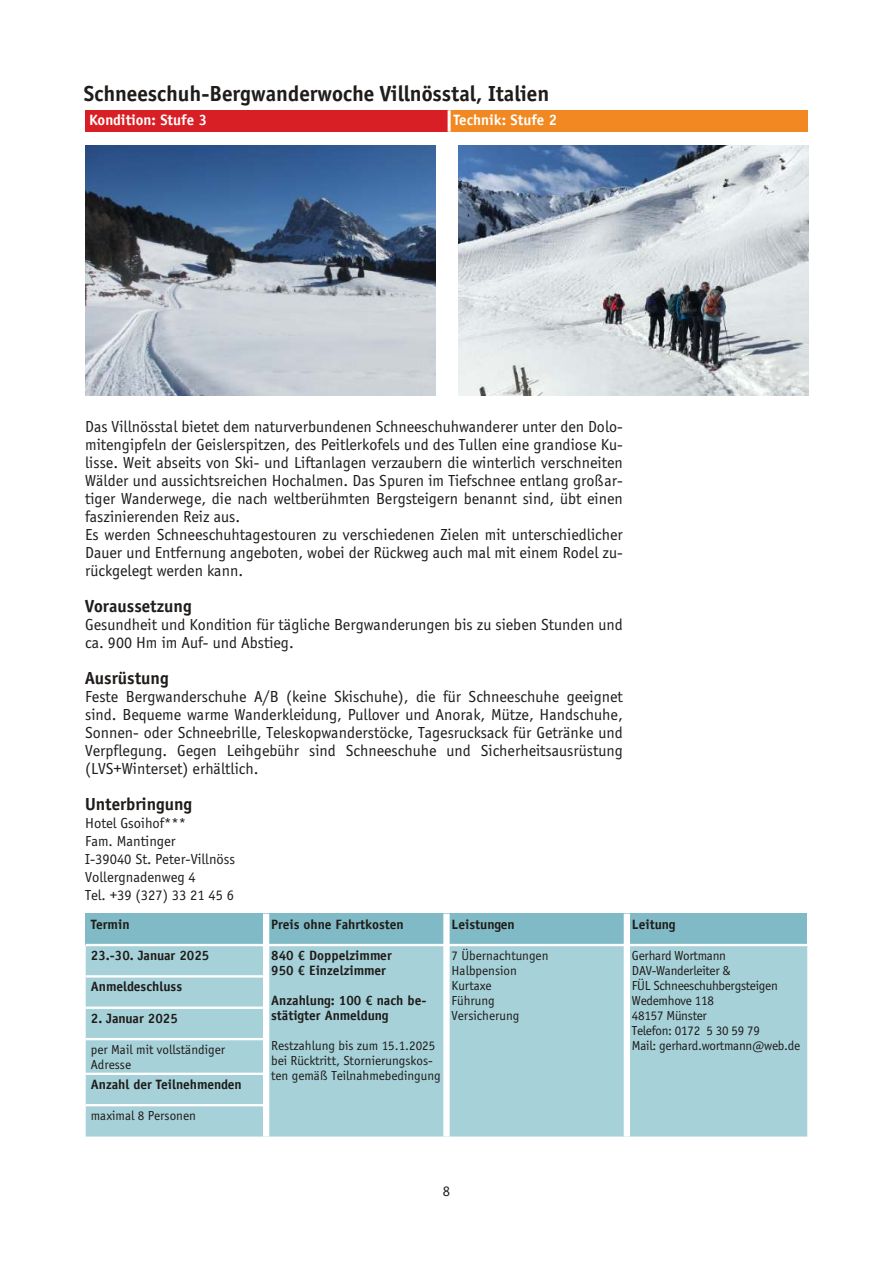
<style>
.page{position:relative;width:893px;height:1263px;background:#fff}
.page>*{position:absolute;margin:0;border:0;box-sizing:border-box;transform-origin:0 0}
.t1{font:700 22.5px "Officina Sans";color:#1f1c1a}
.t2{font:700 18px "Officina Sans";color:#1f1c1a}
.t3{font:16.5px/18px "Officina Sans";color:#1f1c1a}
.t4{font:15px/18px "Officina Sans";color:#1f1c1a}
.t5{font:700 15px "Officina Sans LT";color:#fff}
.t6{font:700 13.5px/15px "Officina Sans LT";color:#1f1c1a}
.t7{font:13.5px/15px "Officina Sans";color:#1f1c1a}
.t8{font:13.5px/15px "Officina Sans";letter-spacing:-.02em;color:#1f1c1a}
</style>
<div class="page">
<div style="left:85px;top:110px;width:364px;height:22px;background:#d91f26"></div>
<div style="left:449px;top:110px;width:359px;height:22px;background:#f18821"></div>
<hr style="left:448px;top:110px;width:3px;height:22px;background:#fff">
<div style="left:86px;top:914px;width:721px;height:31px;background:#80bac6"></div>
<div style="left:86px;top:946px;width:721px;height:190px;background:#a6d1d9"></div>
<div style="left:263px;top:914px;width:6px;height:222px;background:#fff"></div>
<div style="left:443px;top:914px;width:7px;height:222px;background:#fff"></div>
<div style="left:624px;top:914px;width:6px;height:222px;background:#fff"></div>
<hr style="left:86px;top:944px;width:721px;height:2px;background:#fff">
<hr style="left:86px;top:975px;width:180px;height:2px;background:#fff">
<hr style="left:86px;top:1006px;width:180px;height:3px;background:#fff">
<hr style="left:86px;top:1038px;width:180px;height:2px;background:#fff">
<hr style="left:86px;top:1073px;width:180px;height:2px;background:#fff">
<hr style="left:86px;top:1104px;width:180px;height:2px;background:#fff">
<img style="left:85px;top:145px;width:351px;height:251px">
<img style="left:458px;top:145px;width:351px;height:251px">
<h1 class="t1" style="left:84px;top:81px;width:467px">Schneeschuh-Bergwanderwoche Villnösstal, Italien</h1>
<p class="t5" style="left:89px;top:111px;width:119px">Kondition: Stufe 3</p>
<p class="t5" style="left:453px;top:111px;width:105px">Technik: Stufe 2</p>
<p class="t3" style="left:85px;top:418px;width:539px">Das Villnösstal bietet dem naturverbundenen Schneeschuhwanderer unter den Dolo&shy;mitengipfeln der Geislerspitzen, des Peitlerkofels und des Tullen eine grandiose Ku&shy;lisse. Weit abseits von Ski- und Liftanlagen verzaubern die winterlich verschneiten Wälder und aussichtsreichen Hochalmen. Das Spuren im Tiefschnee entlang großar&shy;tiger Wanderwege, die nach weltberühmten Bergsteigern benannt sind, übt einen faszinierenden Reiz aus.<br>Es werden Schneeschuhtagestouren zu verschiedenen Zielen mit unterschiedlicher Dauer und Entfernung angeboten, wobei der Rückweg auch mal mit einem Rodel zu&shy;rückgelegt werden kann.</p>
<p class="t2" style="left:85px;top:596px;width:108px">Voraussetzung</p>
<p class="t3" style="left:85px;top:616px;width:539px">Gesundheit und Kondition für tägliche Bergwanderungen bis zu sieben Stunden und ca. 900 Hm im Auf- und Abstieg.</p>
<p class="t2" style="left:85px;top:668px;width:85px">Ausrüstung</p>
<p class="t3" style="left:85px;top:688px;width:539px;text-align:justify">Feste Bergwanderschuhe A/B (keine Skischuhe), die für Schneeschuhe geeignet sind. Bequeme warme Wanderkleidung, Pullover und Anorak, Mütze, Handschuhe, Sonnen- oder Schneebrille, Teleskopwanderstöcke, Tagesrucksack für Getränke und Verpflegung. Gegen Leihgebühr sind Schneeschuhe und Sicherheitsausrüstung (LVS+Winterset) erhältlich.</p>
<p class="t2" style="left:85px;top:794px;width:109px">Unterbringung</p>
<p class="t4" style="left:85px;top:814px;width:152px">Hotel Gsoihof***<br>Fam. Mantinger<br>I-39040 St. Peter-Villnöss<br>Vollergnadenweg 4<br>Tel. +39 (327) 33 21 45 6</p>
<p class="t6" style="left:91px;top:916px;width:40px">Termin</p>
<p class="t6" style="left:271px;top:916px;width:134px">Preis ohne Fahrtkosten</p>
<p class="t6" style="left:452px;top:916px;width:65px">Leistungen</p>
<p class="t6" style="left:632px;top:916px;width:45px">Leitung</p>
<p class="t6" style="left:91px;top:948px;width:120px">23.-30. Januar 2025</p>
<p class="t6" style="left:271px;top:948px;width:122px">840 € Doppelzimmer<br>950 € Einzelzimmer</p>
<p class="t6" style="left:271px;top:993px;width:157px">Anzahlung: 100 € nach be&shy;stätigter Anmeldung</p>
<p class="t7" style="left:271px;top:1038px;width:171px">Restzahlung bis zum 15.1.2025 bei Rücktritt, Stornierungskos&shy;ten gemäß Teilnahmebedingung</p>
<p class="t7" style="left:452px;top:948px;width:98px">7 Übernachtungen<br>Halbpension<br>Kurtaxe<br>Führung<br>Versicherung</p>
<p class="t8" style="left:632px;top:948px;width:170px">Gerhard Wortmann<br>DAV-Wanderleiter &amp;<br>FÜL Schneeschuhbergsteigen<br>Wedemhove 118<br>48157 Münster<br>Telefon: 0172 5 30 59 79<br>Mail: gerhard.wortmann@web.de</p>
<p class="t6" style="left:91px;top:979px;width:93px">Anmeldeschluss</p>
<p class="t6" style="left:91px;top:1010px;width:89px">2. Januar 2025</p>
<p class="t7" style="left:91px;top:1042px;width:136px">per Mail mit vollständiger<br>Adresse</p>
<p class="t6" style="left:91px;top:1076px;width:153px">Anzahl der Teilnehmenden</p>
<p class="t7" style="left:91px;top:1108px;width:107px">maximal 8 Personen</p>
<p class="t4" style="left:443px;top:1182px;width:9px">8</p>
</div>
